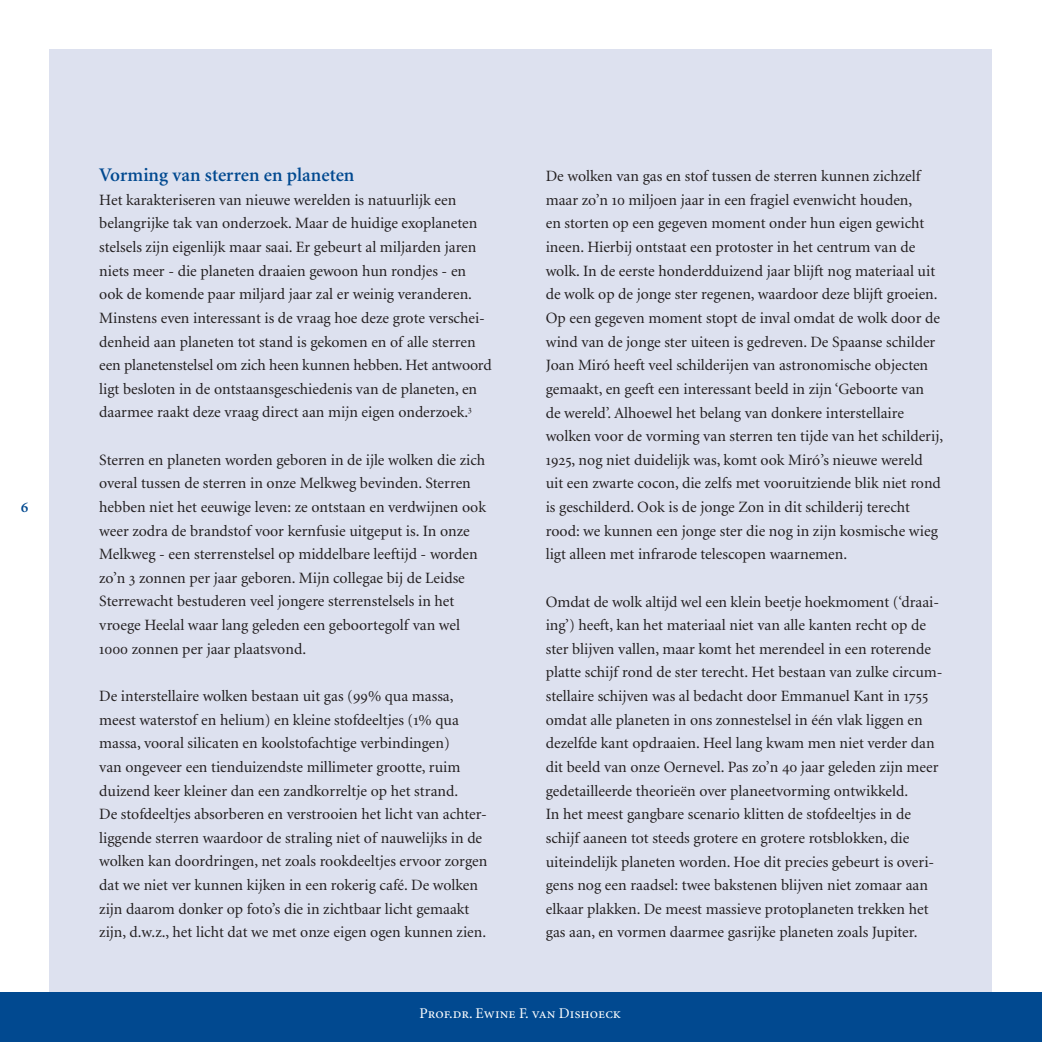
<style>
.page{position:relative;width:1042px;height:1042px;background:#fff}
.page>*{position:absolute;margin:0;border:0;box-sizing:border-box;transform-origin:0 0}
.t1{font:600 19.25px "Minion";color:#014990}
.t2{font:15.75px/23.6px "Minion";color:#231f20}
.t3{font:15.75px "Minion Semibold SC";color:#014990}
.t4{font:14.88px "Minion Regular SC";color:#fff}
.s1{font-family:"Minion Regular SC"}
</style>
<div class="page">
<div style="left:50px;top:50px;width:942px;height:992px;background:#dde1ef"></div>
<div style="left:0;top:992px;width:1042px;height:50px;background:#014990"></div>
<p class="t3" style="left:21px;top:499px;width:9px">6</p>
<p class="t1" style="left:99px;top:165px;width:257px">Vorming van sterren en planeten</p>
<p class="t2" style="left:99px;top:188px;width:394px">Het karakteriseren van nieuwe werelden is natuurlijk een belangrijke tak van onderzoek. Maar de huidige exoplaneten stelsels zijn eigenlijk maar saai. Er gebeurt al miljarden jaren niets meer - die planeten draaien gewoon hun rondjes - en ook de komende paar miljard jaar zal er weinig veranderen.<br>Minstens even interessant is de vraag hoe deze grote verschei&shy;denheid aan planeten tot stand is gekomen en of alle sterren een planetenstelsel om zich heen kunnen hebben. Het antwoord ligt besloten in de ontstaansgeschiedenis van de planeten, en daarmee raakt deze vraag direct aan mijn eigen onderzoek.<sup>3</sup></p>
<p class="t2" style="left:99px;top:448px;width:388px">Sterren en planeten worden geboren in de ijle wolken die zich overal tussen de sterren in onze Melkweg bevinden. Sterren hebben niet het eeuwige leven: ze ontstaan en verdwijnen ook weer zodra de brandstof voor kernfusie uitgeput is. In onze Melkweg - een sterrenstelsel op middelbare leeftijd - worden zo’n <span class="s1">3</span> zonnen per jaar geboren. Mijn collegae bij de Leidse Sterrewacht bestuderen veel jongere sterrenstelsels in het vroege Heelal waar lang geleden een geboortegolf van wel <span class="s1">1000</span> zonnen per jaar plaatsvond.</p>
<p class="t2" style="left:99px;top:685px;width:390px">De interstellaire wolken bestaan uit gas (<span class="s1">99</span>% qua massa, meest waterstof en helium) en kleine stofdeeltjes (<span class="s1">1</span>% qua massa, vooral silicaten en koolstofachtige verbindingen)<br>van ongeveer een tienduizendste millimeter grootte, ruim duizend keer kleiner dan een zandkorreltje op het strand.<br>De stofdeeltjes absorberen en verstrooien het licht van achter&shy;liggende sterren waardoor de straling niet of nauwelijks in de wolken kan doordringen, net zoals rookdeeltjes ervoor zorgen dat we niet ver kunnen kijken in een rokerig café. De wolken zijn daarom donker op foto’s die in zichtbaar licht gemaakt zijn, d.w.z., het licht dat we met onze eigen ogen kunnen zien.</p>
<p class="t2" style="left:546px;top:165px;width:399px">De wolken van gas en stof tussen de sterren kunnen zichzelf maar zo’n <span class="s1">10</span> miljoen jaar in een fragiel evenwicht houden,<br>en storten op een gegeven moment onder hun eigen gewicht ineen. Hierbij ontstaat een protoster in het centrum van de wolk. In de eerste honderdduizend jaar blijft nog materiaal uit de wolk op de jonge ster regenen, waardoor deze blijft groeien.<br>Op een gegeven moment stopt de inval omdat de wolk door de wind van de jonge ster uiteen is gedreven. De Spaanse schilder Joan Miró heeft veel schilderijen van astronomische objecten gemaakt, en geeft een interessant beeld in zijn ‘Geboorte van<br>de wereld’. Alhoewel het belang van donkere interstellaire wolken voor de vorming van sterren ten tijde van het schilderij, <span class="s1">1925</span>, nog niet duidelijk was, komt ook Miró’s nieuwe wereld uit een zwarte cocon, die zelfs met vooruitziende blik niet rond is geschilderd. Ook is de jonge Zon in dit schilderij terecht rood: we kunnen een jonge ster die nog in zijn kosmische wieg ligt alleen met infrarode telescopen waarnemen.</p>
<p class="t2" style="left:546px;top:590px;width:396px">Omdat de wolk altijd wel een klein beetje hoekmoment (‘draai&shy;ing’) heeft, kan het materiaal niet van alle kanten recht op de ster blijven vallen, maar komt het merendeel in een roterende platte schijf rond de ster terecht. Het bestaan van zulke circum&shy;stellaire schijven was al bedacht door Emmanuel Kant in <span class="s1">1755 </span>omdat alle planeten in ons zonnestelsel in één vlak liggen en dezelfde kant opdraaien. Heel lang kwam men niet verder dan dit beeld van onze Oernevel. Pas zo’n <span class="s1">40</span> jaar geleden zijn meer gedetailleerde theorieën over planeetvorming ontwikkeld.<br>In het meest gangbare scenario klitten de stofdeeltjes in de schijf aaneen tot steeds grotere en grotere rotsblokken, die uiteindelijk planeten worden. Hoe dit precies gebeurt is overi&shy;gens nog een raadsel: twee bakstenen blijven niet zomaar aan elkaar plakken. De meest massieve protoplaneten trekken het gas aan, en vormen daarmee gasrijke planeten zoals Jupiter.</p>
<p class="t4" style="left:419px;top:1006px;width:203px">Prof.dr. Ewine F. van Dishoeck</p>
</div>
